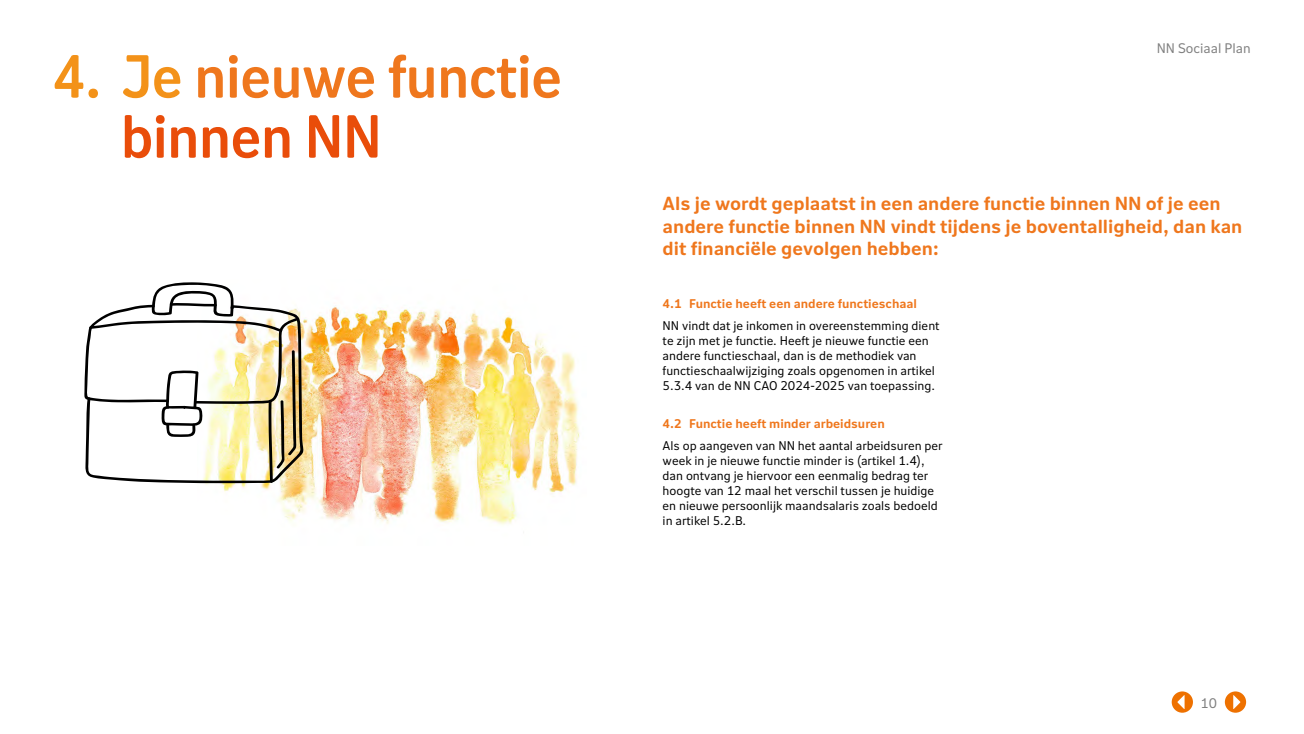
<style>
.page{position:relative;width:1304px;height:734px;background:#fff}
.page>*{position:absolute;margin:0;border:0;box-sizing:border-box;transform-origin:0 0}
.t1{font:60px/60px "NN Nitti Grotesk Heading";color:#ef771d}
.t2{font:700 18.75px/22.5px "NN Nitti Grotesk Text";color:#ef771d}
.t3{font:13.75px "NN Nitti Grotesk Text";color:#7f7f7f}
.t4{font:12.5px/15px "NN Nitti Grotesk Text";color:#000}
.t5{font:700 12.5px "NN Nitti Grotesk Text";color:#ef771d}
.s1{color:#f39219}
.s2{color:#e94d0a}
</style>
<div class="page">
<img style="left:198px;top:306px;width:382px;height:219px">
<svg style="left:84px;top:282px;width:219px;height:201px"></svg>
<svg style="left:1225px;top:691px;width:21px;height:21px"></svg>
<svg style="left:1172px;top:691px;width:21px;height:21px"></svg>
<h1 class="t1" style="left:121px;top:44px;width:442px;text-indent:-68px"><span class="s1">4. Je</span> nieuwe functie <span class="s2">binnen NN</span></h1>
<p class="t3" style="left:1157px;top:39px;width:96px">NN Sociaal Plan</p>
<h2 class="t2" style="left:663px;top:191px;width:581px">Als je wordt geplaatst in een andere functie binnen NN of je een andere functie binnen NN vindt tijdens je boventalligheid, dan kan dit financiële gevolgen hebben:</h2>
<p class="t5" style="left:663px;top:294px;width:256px">4.1 Functie heeft een andere functieschaal</p>
<p class="t4" style="left:663px;top:318px;width:279px">NN vindt dat je inkomen in overeenstemming dient te zijn met je functie. Heeft je nieuwe functie een andere functieschaal, dan is de methodiek van functieschaalwijziging zoals opgenomen in artikel 5.3.4 van de NN CAO 2024-2025 van toepassing.</p>
<p class="t5" style="left:663px;top:414px;width:224px">4.2 Functie heeft minder arbeidsuren</p>
<p class="t4" style="left:663px;top:438px;width:282px">Als op aangeven van NN het aantal arbeidsuren per week in je nieuwe functie minder is (artikel 1.4), dan ontvang je hiervoor een eenmalig bedrag ter hoogte van 12 maal het verschil tussen je huidige en nieuwe persoonlijk maandsalaris zoals bedoeld in artikel 5.2.B.</p>
<p class="t3" style="left:1201px;top:693px;width:18px">10</p>
</div>
